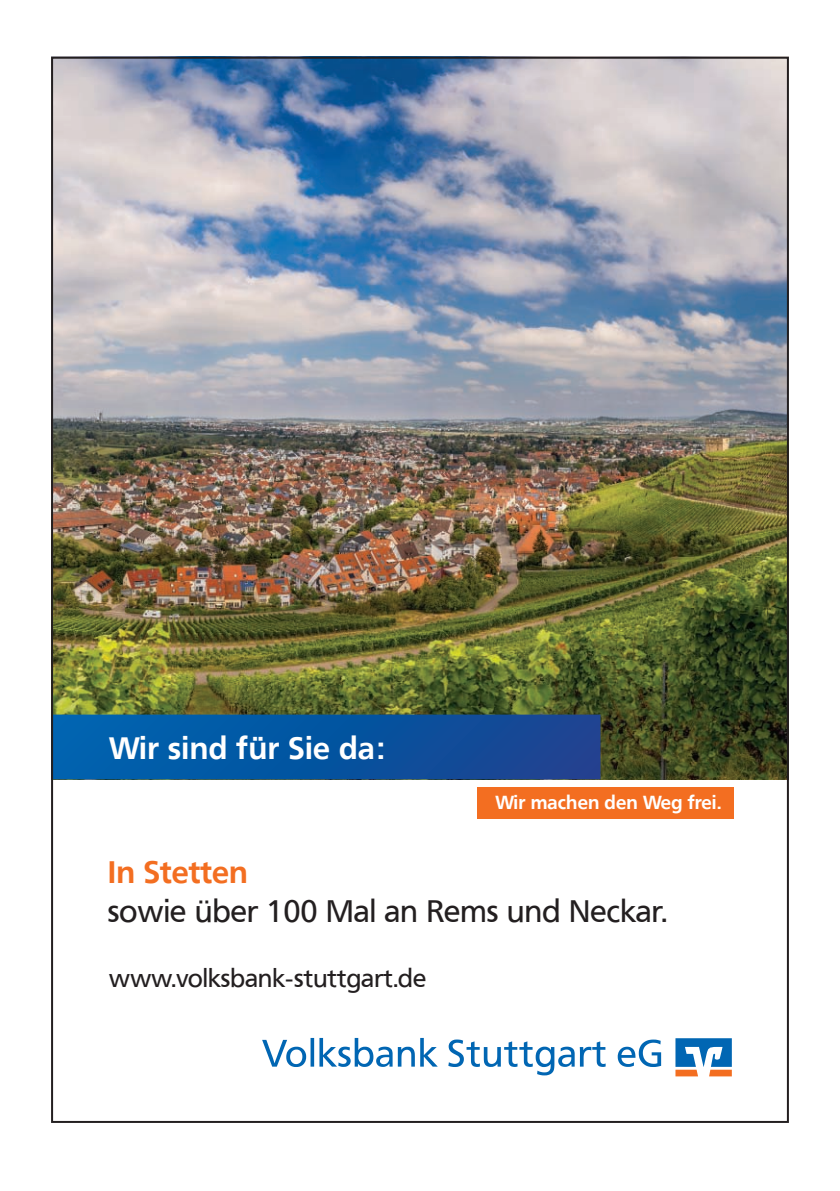
<style>
.page{position:relative;width:840px;height:1191px;background:#fff}
.page>*{position:absolute;margin:0;border:0;box-sizing:border-box;transform-origin:0 0}
.t1{font:31px "Frutiger VR";letter-spacing:.005em;color:#231f20}
.t2{font:700 31px "Frutiger VR";letter-spacing:.005em;color:#f36e21}
.t3{font:700 30.8px "Frutiger VR";letter-spacing:.015em;color:#fff}
.t4{font:25.2px "Frutiger VR";letter-spacing:.005em;color:#231f20}
.t5{font:700 18.8px "Frutiger VR";letter-spacing:.005em;color:#fff}
</style>
<div class="page">
<img style="left:54px;top:60px;width:731px;height:719px">
<svg style="left:262px;top:1038px;width:398px;height:37px"></svg>
<svg style="left:675px;top:1038px;width:56px;height:38px"></svg>
<div style="left:476px;top:787px;width:257px;height:31px;background:#f36e21"></div>
<svg style="left:54px;top:714px;width:546px;height:65px;background:#0a539e"></svg>
<p class="t3" style="left:109px;top:729px;width:276px">Wir sind für Sie da:</p>
<p class="t5" style="left:495px;top:791px;width:227px">Wir machen den Weg frei.</p>
<p class="t2" style="left:108px;top:853px;width:141px">In Stetten</p>
<p class="t1" style="left:108px;top:893px;width:560px">sowie über 100 Mal an Rems und Neckar.</p>
<p class="t4" style="left:109px;top:963px;width:318px">www.volksbank-stuttgart.de</p>
</div>
